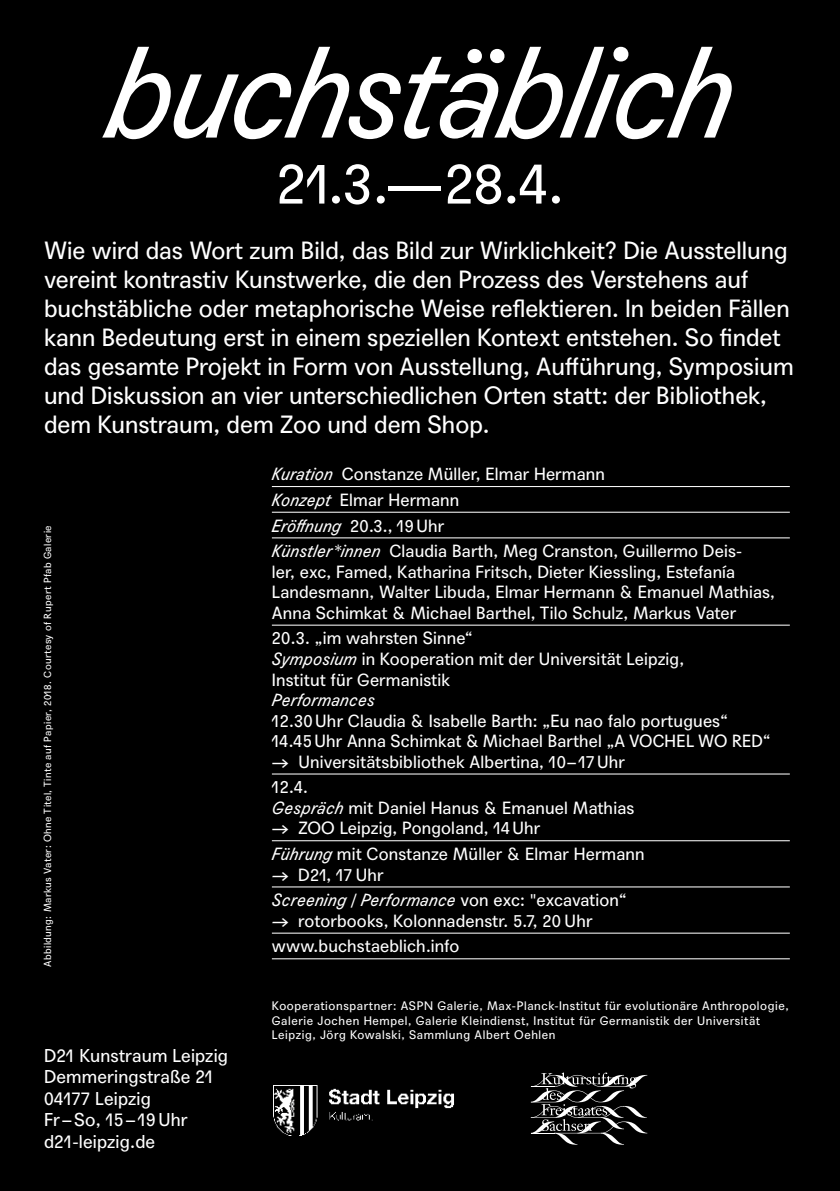
<style>
.page{position:relative;width:840px;height:1191px;background:#fff}
.page>*{position:absolute;margin:0;border:0;box-sizing:border-box;transform-origin:0 0}
.t1{font:italic 125.6px "Agipo";letter-spacing:-.035em;color:#fff}
.t2{font:55.6px "Agipo";color:#fff}
.t3{font:24.2px/29px "Agipo";color:#fff}
.t4{font:18px/21.6px "Agipo";letter-spacing:.01em;color:#fff}
.t5{font:17.2px/25.6px "Agipo";letter-spacing:.01em;color:#fff}
.t6{font:italic 17.2px "Agipo";letter-spacing:.01em;color:#fff}
.t7{font:12px/14.4px "Agipo";letter-spacing:.05em;color:#fff}
.t8{font:10px "Agipo";letter-spacing:.04em;color:#fff}
.s1{font-style:italic}
</style>
<div class="page">
<div style="left:0;top:0;width:839px;height:1191px;background:#000"></div>
<svg style="left:530px;top:1072px;width:117px;height:72px"></svg>
<hr style="left:272px;top:486px;width:517px;height:1px;background:#fff">
<hr style="left:272px;top:512px;width:517px;height:1px;background:#fff">
<hr style="left:272px;top:537px;width:517px;height:1px;background:#fff">
<hr style="left:272px;top:624px;width:517px;height:1px;background:#fff">
<hr style="left:272px;top:773px;width:517px;height:1px;background:#fff">
<hr style="left:272px;top:840px;width:517px;height:1px;background:#fff">
<hr style="left:272px;top:886px;width:517px;height:1px;background:#fff">
<hr style="left:272px;top:932px;width:517px;height:1px;background:#fff">
<hr style="left:272px;top:958px;width:517px;height:1px;background:#fff">
<img style="left:274px;top:1085px;width:180px;height:50px">
<h1 class="t1" style="left:106px;top:-3px;width:629px">buchstäblich</h1>
<h2 class="t2" style="left:276px;top:141px;width:289px">21.3.—28.4.</h2>
<p class="t3" style="left:44px;top:234px;width:751px">Wie wird das Wort zum Bild, das Bild zur Wirklichkeit? Die Ausstellung vereint kontrastiv Kunstwerke, die den Prozess des Verstehens auf buchstäbliche oder metaphorische Weise reflektieren. In beiden Fällen kann Bedeutung erst in einem speziellen Kontext entstehen. So findet das gesamte Projekt in Form von Ausstellung, Aufführung, Symposium und Diskussion an vier unterschiedlichen Orten statt: der Bibliothek, dem Kunstraum, dem Zoo und dem Shop.</p>
<p class="t8" style="left:40px;top:966px;width:443px;rotate:-90deg">Abbildung: Markus Vater: Ohne Titel, Tinte auf Papier, 2018. Courtesy of Rupert Pfab Galerie</p>
<p class="t4" style="left:44px;top:1043px;width:185px">D21 Kunstraum Leipzig<br>Demmeringstraße 21<br>04177 Leipzig<br>Fr –So, 15 – 19Uhr d21-leipzig.de</p>
<p class="t5" style="left:272px;top:460px;width:471px"><span class="s1">Kuration</span> Constanze Müller, Elmar Hermann<br><span class="s1">Konzept</span> Elmar Hermann<br><span class="s1">Eröffnung</span> 20.3., 19Uhr<br><span class="s1">Künstler *innen</span> Claudia Barth, Meg Cranston, Guillermo Deis-</p>
<p class="t5" style="left:272px;top:560px;width:504px;line-height:20.6px">ler, exc, Famed, Katharina Fritsch, Dieter Kiessling, Estefanía<br>Landesmann, Walter Libuda, Elmar Hermann &amp; Emanuel Mathias,<br>Anna Schimkat &amp; Michael Barthel, Tilo Schulz, Markus Vater</p>
<p class="t5" style="left:272px;top:626px;width:413px;line-height:20.6px">20.3. „im wahrsten Sinne“<br><span class="s1">Symposium</span> in Kooperation mit der Universität Leipzig,<br>Institut für Germanistik</p>
<p class="t6" style="left:272px;top:687px;width:105px">Performances</p>
<p class="t5" style="left:272px;top:708px;width:500px;line-height:20.6px">12.30Uhr Claudia &amp; Isabelle Barth: „Eu nao falo portugues“<br>14.45Uhr Anna Schimkat &amp; Michael Barthel „A VOCHEL WO RED“</p>
<p class="t5" style="left:272px;top:747px;width:354px">→ Universitätsbibliothek Albertina, 10–17Uhr<br>12.4.</p>
<p class="t5" style="left:272px;top:793px;width:364px"><span class="s1">Gespräch</span> mit Daniel Hanus &amp; Emanuel Mathias</p>
<p class="t5" style="left:272px;top:814px;width:374px">→ ZOO Leipzig, Pongoland, 14Uhr<br><span class="s1">Führung</span> mit Constanze Müller &amp; Elmar Hermann</p>
<p class="t5" style="left:272px;top:860px;width:356px"><span class="s1">→</span> D21, 17 Uhr<br><span class="s1">Screening / Performance</span> von exc: "excavation“</p>
<p class="t5" style="left:272px;top:906px;width:322px"><span class="s1">→</span> rotorbooks, Kolonnadenstr. 5.7, 20 Uhr www.buchstaeblich.info</p>
<p class="t7" style="left:272px;top:997px;width:518px">Kooperationspartner: ASPN Galerie, Max-Planck-Institut für evolutionäre Anthropologie,<br>Galerie Jochen Hempel, Galerie Kleindienst, Institut für Germanistik der Universität<br>Leipzig, Jörg Kowalski, Sammlung Albert Oehlen</p>
</div>
